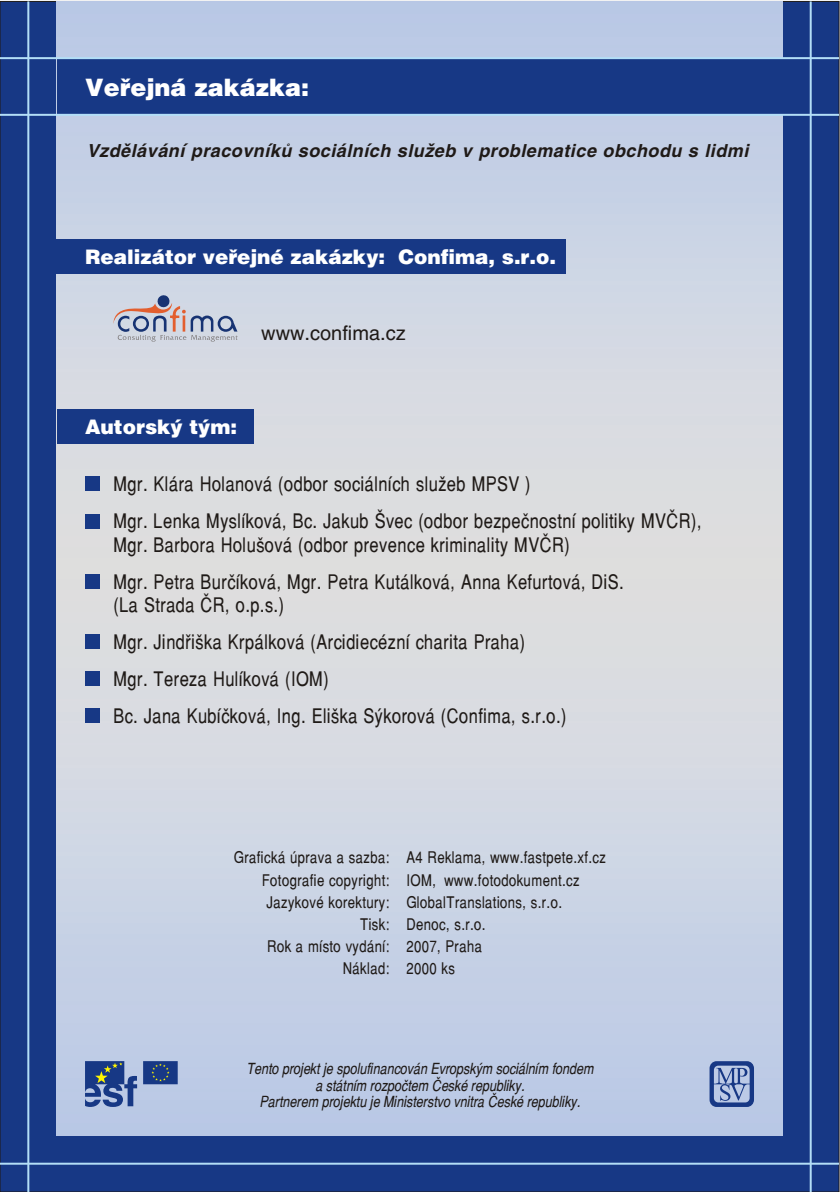
<style>
.page{position:relative;width:840px;height:1192px;background:#fff}
.page>*{position:absolute;margin:0;border:0;box-sizing:border-box;transform-origin:0 0}
.t1{font:900 24px "Switzerland";color:#fff}
.t2{font:20px/37px "Switzerland Narrow";letter-spacing:.025em;color:#1f1a17}
.t3{font:900 20px "Switzerland";color:#fff}
.t4{font:20px "Switzerland";color:#1f1a17}
.t5{font:italic 700 18px "Switzerland";letter-spacing:.03em;color:#1f1a17}
.t6{font:16px/22.2px "Switzerland Narrow";letter-spacing:.025em;color:#1f1a17;text-align:right}
.t7{font:italic 15.2px/16.8px "Switzerland Narrow";color:#1f1a17;text-align:center}
</style>
<div class="page">
<div style="left:0;top:1px;width:839px;height:1191px;background:#173885;border:1px solid #1f1a17"></div>
<img style="left:57px;top:1px;width:725px;height:1134px">
<div style="left:57px;top:58px;width:725px;height:57px;background:#173885"></div>
<hr style="left:0;top:114px;width:839px;height:2px;background:#b3def7">
<hr style="left:810px;top:1px;width:2px;height:1191px;background:#b3def7">
<hr style="left:0;top:1163px;width:839px;height:2px;background:#b3def7">
<hr style="left:0;top:57px;width:839px;height:2px;background:#b3def7">
<hr style="left:27px;top:1px;width:2px;height:1191px;background:#b3def7">
<div style="left:57px;top:410px;width:196px;height:34px;background:#173885"></div>
<svg style="left:113px;top:294px;width:125px;height:48px;background:#bbbcca"></svg>
<div style="left:57px;top:239px;width:509px;height:34px;background:#173885"></div>
<svg style="left:710px;top:1061px;width:44px;height:46px"></svg>
<svg style="left:85px;top:1061px;width:93px;height:46px"></svg>
<div style="left:85px;top:477px;width:14px;height:14px;background:#173885"></div>
<div style="left:85px;top:514px;width:14px;height:14px;background:#173885"></div>
<div style="left:85px;top:574px;width:14px;height:14px;background:#173885"></div>
<div style="left:85px;top:634px;width:14px;height:15px;background:#173885"></div>
<div style="left:85px;top:672px;width:14px;height:14px;background:#173885"></div>
<div style="left:85px;top:709px;width:14px;height:14px;background:#173885"></div>
<p class="t1" style="left:85px;top:79px;width:226px">Veřejná zakázka:</p>
<p class="t5" style="left:87px;top:143px;width:663px">Vzdělávání pracovníků sociálních služeb v problematice obchodu s lidmi</p>
<p class="t3" style="left:85px;top:250px;width:473px">Realizátor veřejné zakázky: Confima, s.r.o.</p>
<p class="t4" style="left:261px;top:324px;width:146px">www.confima.cz</p>
<p class="t3" style="left:85px;top:420px;width:154px">Autorský tým:</p>
<p class="t2" style="left:113px;top:467px;width:590px">Mgr. Klára Holanová (odbor sociálních služeb MPSV )<br>Mgr. Lenka Myslíková, Bc. Jakub Švec (odbor bezpečnostní politiky MVČR),</p>
<p class="t2" style="left:113px;top:528px;width:512px">Mgr. Barbora Holušová (odbor prevence kriminality MVČR)<br>Mgr. Petra Burčíková, Mgr. Petra Kutálková, Anna Kefurtová, DiS.</p>
<p class="t2" style="left:113px;top:588px;width:455px">(La Strada ČR, o.p.s.)<br>Mgr. Jindřiška Krpálková (Arcidiecézní charita Praha)<br>Mgr. Tereza Hulíková (IOM)<br>Bc. Jana Kubíčková, Ing. Eliška Sýkorová (Confima, s.r.o.)</p>
<p class="t6" style="left:234px;top:848px;width:157px">Grafická úprava a sazba:<br>Fotografie copyright:<br>Jazykové korektury:<br>Tisk:<br>Rok a místo vydání:<br>Náklad:</p>
<p class="t6" style="left:406px;top:848px;width:201px;text-align:left">A4 Reklama, www.fastpete.xf.cz<br>IOM, www.fotodokument.cz<br>GlobalTranslations, s.r.o.<br>Denoc, s.r.o.<br>2007, Praha<br>2000 ks</p>
<p class="t7" style="left:246px;top:1061px;width:349px">Tento projekt je spolufinancován Evropským sociálním fondem a státním rozpočtem České republiky.<br>Partnerem projektu je Ministerstvo vnitra České republiky.</p>
</div>
